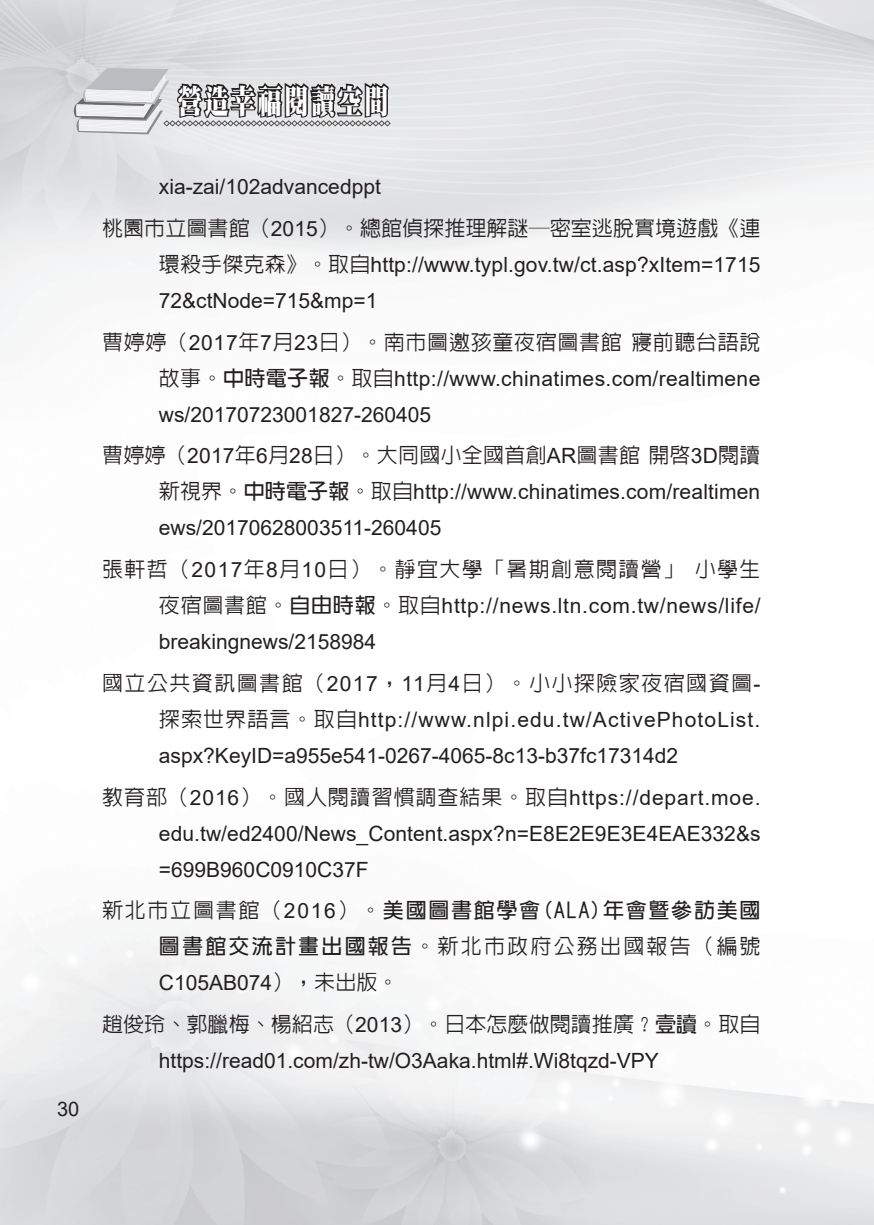
<style>
.page{position:relative;width:874px;height:1225px;background:#fff}
.page>*{position:absolute;margin:0;border:0;box-sizing:border-box;transform-origin:0 0}
.t1{font:33px "DF Ming Std W12";letter-spacing:.1em;color:#fff;scale:.73 1}
.目文{font:21px/36px "Arial";color:#231f20;text-align:justify}
.目文-2{font:500 21px/36px "Lin Gothic";letter-spacing:.105em;color:#231f20;text-align:justify}
.t2{font:20px "Arial";color:#231f20}
.s1{font-family:"Lin Gothic";font-weight:500}
.s2{font-family:"New Gothic";font-weight:700}
.s3{font-family:"Arial";font-weight:400}
</style>
<div class="page">
<svg style="left:72px;top:68px;width:318px;height:66px;background:#ababac"></svg>
<h1 class="t1" style="left:178px;top:83px;width:290px">營造幸福閱讀空間</h1>
<p class="t2" style="left:57px;top:1094px;width:24px">30</p>
<p class="目文" style="left:159px;top:169px;width:223px">xia-zai/102advancedppt</p>
<p class="目文" style="left:159px;top:210px;width:603px;text-indent:-57px"><span class="s1">桃園市立圖書館（</span>2015<span class="s1">）。總館偵探推理解謎─密室逃脫實境遊戲《連環殺手傑克森》。取自</span>http://www.typl.gov.tw/ct.asp?xItem=1715<br>72&amp;ctNode=715&amp;mp=1</p>
<p class="目文" style="left:159px;top:324px;width:602px;text-indent:-57px"><span class="s1">曹婷婷（</span>2017<span class="s1">年</span>7<span class="s1">月</span>23<span class="s1">日）。南市圖邀孩童夜宿圖書館寢前聽台語說故事。</span><span class="s2">中時電子報</span><span class="s1">。取自</span>http://www.chinatimes.com/realtimene ws/20170723001827-260405</p>
<p class="目文" style="left:159px;top:438px;width:602px;text-indent:-57px"><span class="s1">曹婷婷（</span>2017<span class="s1">年</span>6<span class="s1">月</span>28<span class="s1">日）。大同國小全國首創</span>AR<span class="s1">圖書館開啟</span>3D<span class="s1">閱讀新視界。</span><span class="s2">中時電子報</span><span class="s1">。取自</span>http://www.chinatimes.com/realtimen ews/20170628003511-260405</p>
<p class="目文" style="left:159px;top:551px;width:603px;text-indent:-57px"><span class="s1">張軒哲（</span>2017<span class="s1">年</span>8<span class="s1">月</span>10<span class="s1">日）。靜宜大學「暑期創意閱讀營」小學生夜宿圖書館。</span><span class="s2">自由時報</span><span class="s1">。取自</span>http://news.ltn.com.tw/news/life/ breakingnews/2158984</p>
<p class="目文" style="left:159px;top:665px;width:603px;text-indent:-57px"><span class="s1">國立公共資訊圖書館（</span>2017<span class="s1">，</span>11<span class="s1">月</span>4<span class="s1">日）。小小探險家夜宿國資圖</span>-<span class="s1">探索世界語言。取自</span>http://www.nlpi.edu.tw/ActivePhotoList. aspx?KeyID=a955e541-0267-4065-8c13-b37fc17314d2</p>
<p class="目文" style="left:159px;top:779px;width:603px;text-indent:-57px"><span class="s1">教育部（</span>2016<span class="s1">）。國人閱讀習慣調查結果。取自</span>https://depart.moe. edu.tw/ed2400/News_Content.aspx?n=E8E2E9E3E4EAE332&amp;s =699B960C0910C37F</p>
<p class="目文-2" style="left:159px;top:892px;width:603px;text-indent:-57px">新北市立圖書館（<span class="s3">2016</span>）。<span class="s2">美國圖書館學會(ALA)年會暨參訪美國圖書館交流計畫出國報告</span>。新北市政府公務出國報告（編號<span class="s3">C105AB074</span>），未出版。</p>
<p class="目文" style="left:159px;top:1006px;width:602px;text-indent:-57px"><span class="s1">趙俊玲、郭臘梅、楊紹志（</span>2013<span class="s1">）。日本怎麼做閱讀推廣？</span><span class="s2">壹讀</span><span class="s1">。取自</span>https://read01.com/zh-tw/O3Aaka.html#.Wi8tqzd-VPY</p>
</div>
